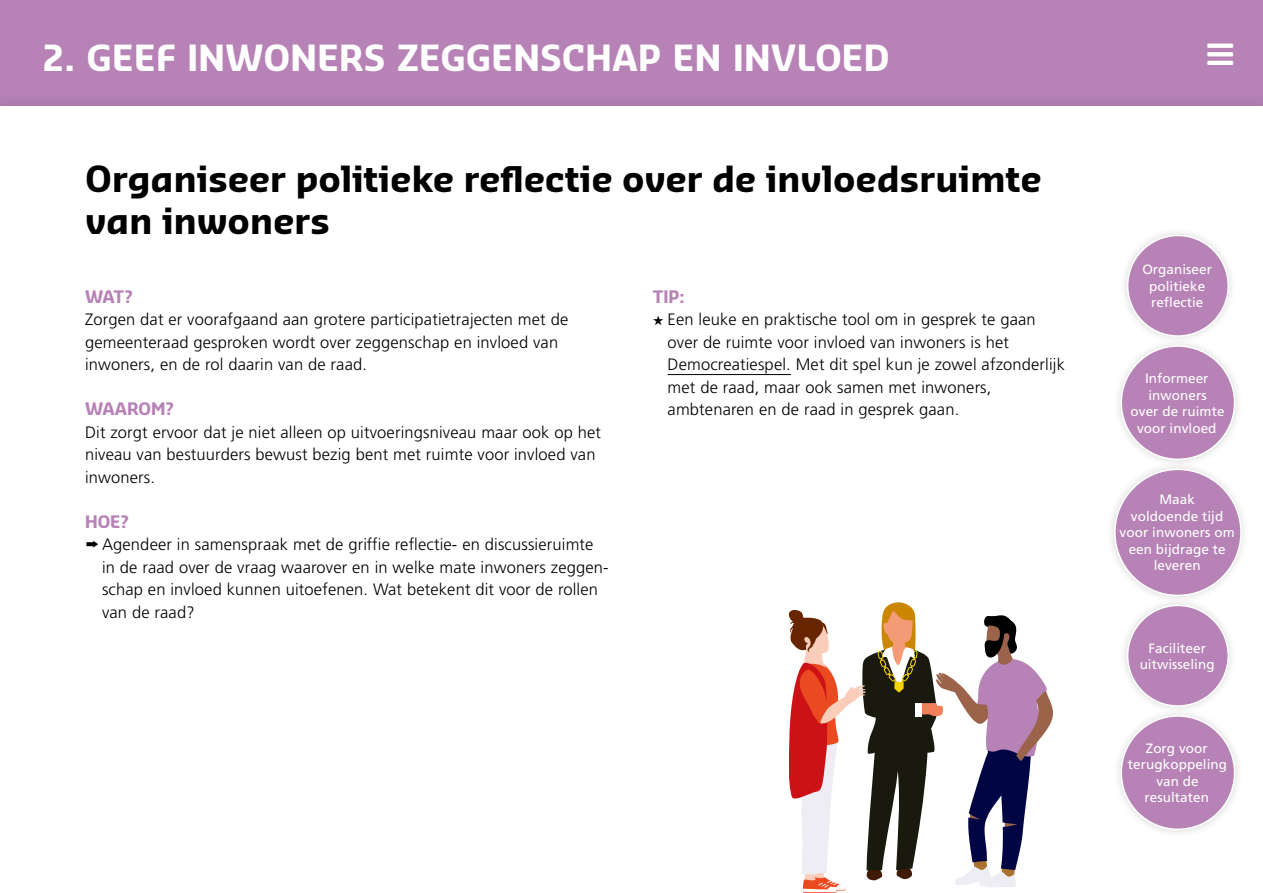
<style>
.page{position:relative;width:1263px;height:893px;background:#fff}
.page>*{position:absolute;margin:0;border:0;box-sizing:border-box;transform-origin:0 0}
.Hfdkop{font:700 34.5px/42px "Sansa Pro";letter-spacing:.01em;color:#000}
.t1{font:700 34.5px "Sansa Pro";letter-spacing:.01em;color:#fff}
.brood{font:300 16.5px/22.5px "Frutiger LT Pro";letter-spacing:.01em;color:#000}
.tussenkop_lila{font:700 16.5px "Sansa Pro";color:#b782b6}
.t2{font:13.5px/16.5px "Frutiger LT Pro";letter-spacing:.005em;color:#fff;text-align:center}
</style>
<div class="page">
<div style="left:0;top:0;width:1263px;height:170px;background:#b782b6"></div>
<div style="left:0;top:106px;width:1263px;height:787px;background:#fff"></div>
<svg style="left:788px;top:602px;width:265px;height:291px"></svg>
<div style="left:1106px;top:461px;width:144px;height:144px;background:#000;opacity:.15"></div>
<div style="left:1115px;top:469px;width:126px;height:126px;background:#b782b6;border-radius:50%"></div>
<div style="left:1113px;top:707px;width:130px;height:131px;background:#000;opacity:.15"></div>
<div style="left:1121px;top:716px;width:113px;height:113px;background:#b782b6;border-radius:50%"></div>
<div style="left:1120px;top:715px;width:115px;height:115px;border:2px solid #fff;border-radius:50%"></div>
<div style="left:1119px;top:597px;width:119px;height:118px;background:#000;opacity:.15"></div>
<div style="left:1128px;top:605px;width:100px;height:101px;background:#b782b6;border-radius:50%"></div>
<div style="left:1127px;top:605px;width:102px;height:102px;border:2px solid #fff;border-radius:50%"></div>
<div style="left:1113px;top:338px;width:130px;height:130px;background:#000;opacity:.15"></div>
<div style="left:1121px;top:346px;width:113px;height:113px;background:#b782b6;border-radius:50%"></div>
<div style="left:1120px;top:345px;width:115px;height:115px;border:2px solid #fff;border-radius:50%"></div>
<div style="left:1119px;top:227px;width:119px;height:118px;background:#000;opacity:.15"></div>
<div style="left:1128px;top:235px;width:100px;height:101px;background:#b782b6;border-radius:50%"></div>
<div style="left:1127px;top:235px;width:102px;height:102px;border:2px solid #fff;border-radius:50%"></div>
<hr style="left:668px;top:374px;width:123px;height:1px;background:#000">
<h1 class="t1" style="left:43px;top:34px;width:848px">2. GEEF INWONERS ZEGGENSCHAP EN INVLOED</h1>
<p class="Hfdkop" style="left:85px;top:158px;width:958px">Organiseer politieke reflectie over de invloedsruimte van inwoners</p>
<p class="tussenkop_lila" style="left:85px;top:285px;width:49px">WAT?</p>
<p class="brood" style="left:85px;top:308px;width:485px">Zorgen dat er voorafgaand aan grotere participatietrajecten met de gemeenteraad gesproken wordt over zeggenschap en invloed van inwoners, en de rol daarin van de raad.</p>
<p class="tussenkop_lila" style="left:85px;top:398px;width:90px">WAAROM?</p>
<p class="brood" style="left:85px;top:421px;width:517px">Dit zorgt ervoor dat je niet alleen op uitvoeringsniveau maar ook op het niveau van bestuurders bewust bezig bent met ruimte voor invloed van inwoners.</p>
<p class="tussenkop_lila" style="left:85px;top:510px;width:45px">HOE?</p>
<p class="brood" style="left:102px;top:533px;width:508px">Agendeer in samenspraak met de griffie reflectie- en discussieruimte in de raad over de vraag waarover en in welke mate inwoners zeggen&shy;schap en invloed kunnen uitoefenen. Wat betekent dit voor de rollen van de raad?</p>
<p class="tussenkop_lila" style="left:653px;top:285px;width:33px">TIP:</p>
<p class="brood" style="left:668px;top:308px;width:399px;text-indent:-15px">★ Een leuke en praktische tool om in gesprek te gaan over de ruimte voor invloed van inwoners is het Democreatiespel. Met dit spel kun je zowel afzonderlijk met de raad, maar ook samen met inwoners, ambtenaren en de raad in gesprek gaan.</p>
<p class="t2" style="left:1142px;top:261px;width:71px">Organiseer politieke reflectie</p>
<p class="t2" style="left:1130px;top:370px;width:95px">Informeer inwoners<br>over de ruimte voor invloed</p>
<p class="t2" style="left:1120px;top:492px;width:117px">Maak<br>voldoende tijd voor inwoners om een bijdrage te leveren</p>
<p class="t2" style="left:1140px;top:640px;width:77px">Faciliteer uitwisseling</p>
<p class="t2" style="left:1128px;top:740px;width:101px">Zorg voor terugkoppeling van de resultaten</p>
</div>
